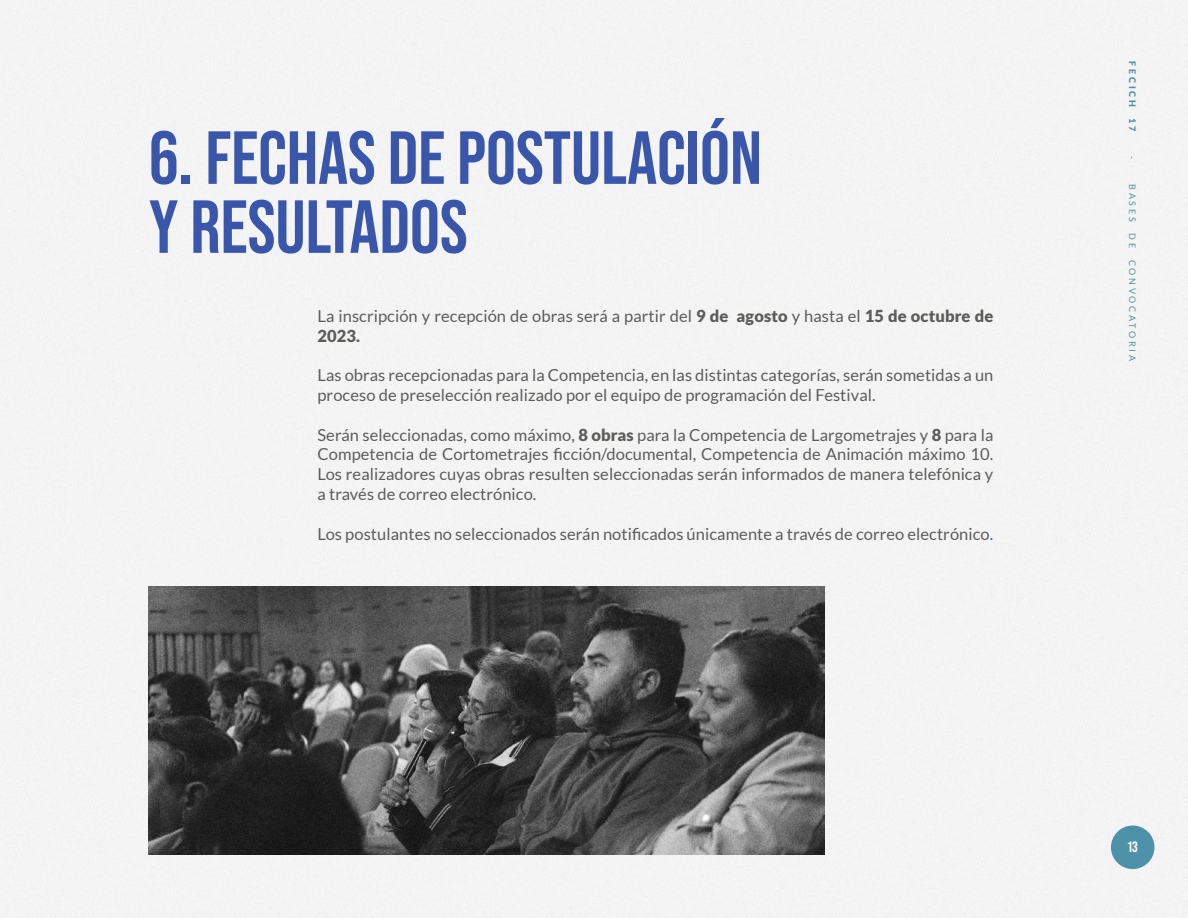
<style>
.page{position:relative;width:1188px;height:918px;background:#f4f4f4}
.page>*{position:absolute;margin:0;border:0;box-sizing:border-box;transform-origin:0 0}
.t1{font:700 75px/69px "Bebas Neue Pro";color:#3956ab}
.t2{font:16.5px/19.8px "Lato";letter-spacing:.005em;color:#5c5c5b}
.t3{font:700 15px "Bebas Neue Pro";color:#fff}
.t4{font:9px "Lato";letter-spacing:.3em;color:#4e92a9}
.t5{font:900 9px "Lato";letter-spacing:.3em;color:#4e92a9}
.s1{font-weight:900}
.s2{color:#3956ab}
</style>
<div class="page">
<div style="left:1111px;top:826px;width:44px;height:43px;background:#4e92a9;border-radius:50%"></div>
<img style="left:149px;top:587px;width:676px;height:267px">
<h1 class="t1" style="left:149px;top:122px;width:615px">6. FECHAS DE POSTULACIÓN<br>Y RESULTADOS</h1>
<p class="t2" style="left:317px;top:306px;width:677px">La inscripción y recepción de obras será a partir del <span class="s1">9 de agosto</span> y hasta el <span class="s1">15 de octubre de<br>2023.</span></p>
<p class="t2" style="left:317px;top:365px;width:677px">Las obras recepcionadas para la Competencia, en las distintas categorías, serán sometidas a un proceso de preselección realizado por el equipo de programación del Festival.</p>
<p class="t2" style="left:317px;top:425px;width:677px;text-align:justify">Serán seleccionadas, como máximo, <span class="s1">8 obras</span> para la Competencia de Largometrajes y <span class="s1">8</span> para la Competencia de Cortometrajes ficción/documental, Competencia de Animación máximo 10.<br>Los realizadores cuyas obras resulten seleccionadas serán informados de manera telefónica y a través de correo electrónico.</p>
<p class="t2" style="left:317px;top:524px;width:677px">Los postulantes no seleccionados serán notificados únicamente a través de correo electrónico<span class="s2">.</span></p>
<p class="t5" style="left:1138px;top:61px;width:47px;rotate:90deg">FECICH</p>
<p class="t5" style="left:1138px;top:118px;width:15px;rotate:90deg">1 7</p>
<p class="t4" style="left:1137px;top:156px;width:5px;rotate:90deg">-</p>
<p class="t4" style="left:1137px;top:184px;width:39px;rotate:90deg">BASES</p>
<p class="t4" style="left:1137px;top:233px;width:16px;rotate:90deg">D E</p>
<p class="t4" style="left:1137px;top:260px;width:103px;rotate:90deg">CONVOCATORIA</p>
<p class="t3" style="left:1128px;top:838px;width:11px">13</p>
</div>
